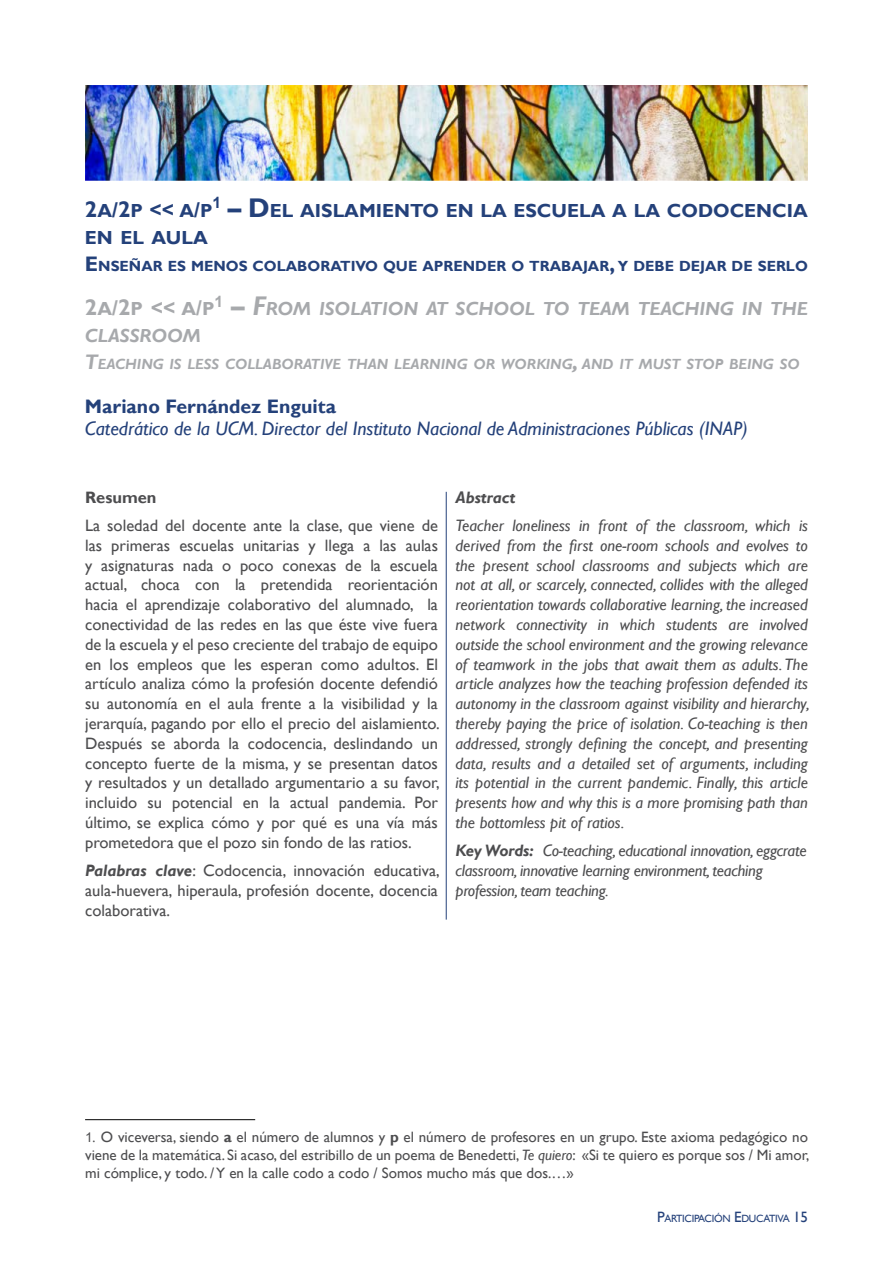
<style>
.page{position:relative;width:893px;height:1263px;background:#fff}
.page>*{position:absolute;margin:0;border:0;box-sizing:border-box;transform-origin:0 0}
.t1{font:italic 19.5px/22.2px "Gill Sans";color:#24417a}
.t2{font:italic 700 18.9px/27px "Gill Sans";color:#a7a9ac}
.t3{font:700 18.9px/27px "Gill Sans";color:#24417a}
.t4{font:italic 16.5px/19.8px "Gill Sans";letter-spacing:-.015em;color:#4d4d4f}
.t5{font:16.5px/19.8px "Gill Sans";color:#4d4d4f;text-align:justify}
.t6{font:15px/18px "Gill Sans";color:#4d4d4f;text-align:justify}
.t7{font:italic 700 14.7px "Gill Sans";color:#a7a9ac}
.t8{font:700 14.7px "Gill Sans";color:#24417a}
.t9{font:10.5px "Gill Sans";letter-spacing:-.03em;color:#24417a}
.s1{font-size:22.5px}
.s2{font-size:21px}
.s3{font-size:27px}
.s4{font-style:normal;font-size:22.5px}
.s5{font-style:normal}
.s6{font-style:normal;font-size:21px}
.s7{font-style:normal;font-size:27px}
.s8{font-weight:700;font-style:normal}
.s9{font-weight:700}
.s10{font-weight:700;font-style:italic}
.s11{font-family:"Arial";font-size:13.5px}
.s12{font-size:13.5px}
.s13{font-style:italic}
.s14{font-size:15px}
</style>
<div class="page">
<hr style="left:446px;top:492px;width:1px;height:427px;background:#24417a">
<img style="left:85px;top:85px;width:723px;height:96px">
<hr style="left:85px;top:1119px;width:170px;height:1px;background:#000">
<p class="t3" style="left:85px;top:198px;width:724px"><span class="s1">2</span>A<span class="s2">/</span><span class="s1">2</span>P <span class="s2">&lt;&lt;</span> A<span class="s2">/</span>P<sup>1</sup> <span class="s3">– D</span>EL AISLAMIENTO EN LA ESCUELA A LA CODOCENCIA<br>EN EL AULA</p>
<p class="t8" style="left:85px;top:258px;width:724px"><span class="s2">E</span> NSEÑAR ES MENOS COLABORATIVO QUE APRENDER O TRABAJAR<span class="s2">,</span> Y DEBE DEJAR DE SERLO</p>
<p class="t2" style="left:85px;top:296px;width:724px"><span class="s4">2</span><span class="s5">A</span><span class="s6">/</span><span class="s4">2</span><span class="s5">P</span> <span class="s6">&lt;&lt;</span> <span class="s5">A</span><span class="s6">/</span><span class="s5">P</span><sup>1</sup> <span class="s7">–</span> <span class="s3">F</span>ROM ISOLATION AT SCHOOL TO TEAM TEACHING IN THE<br>CLASSROOM</p>
<p class="t7" style="left:85px;top:356px;width:716px"><span class="s2">T</span>EACHING IS LESS COLLABORATIVE THAN LEARNING OR WORKING<span class="s2">,</span> AND IT MUST STOP BEING SO</p>
<p class="t1" style="left:85px;top:396px;width:664px"><span class="s8">Mariano Fernández Enguita<br></span>Catedrático de la UCM. Director del Instituto Nacional de Administraciones Públicas (INAP)</p>
<p class="t5" style="left:85px;top:483px;width:354px;line-height:28.3px"><span class="s9">Resumen<br></span>La soledad del docente ante la clase, que viene de</p>
<p class="t5" style="left:85px;top:536px;width:356px">las primeras escuelas unitarias y llega a las aulas y asignaturas nada o poco conexas de la escuela actual, choca con la pretendida reorientación hacia el aprendizaje colaborativo del alumnado, la conectividad de las redes en las que éste vive fuera de la escuela y el peso creciente del trabajo de equipo en los empleos que les esperan como adultos. El artículo analiza cómo la profesión docente defendió su autonomía en el aula frente a la visibilidad y la jerarquía, pagando por ello el precio del aislamiento.<br>Después se aborda la codocencia, deslindando un concepto fuerte de la misma, y se presentan datos y resultados y un detallado argumentario a su favor, incluido su potencial en la actual pandemia. Por último, se explica cómo y por qué es una vía más prometedora que el pozo sin fondo de las ratios.</p>
<p class="t5" style="left:85px;top:861px;width:356px"><span class="s10">Palabras clave</span>: Codocencia, innovación educativa, aula-huevera, hiperaula, profesión docente, docencia colaborativa.</p>
<p class="t4" style="left:455px;top:483px;width:354px;line-height:28.3px"><span class="s9">Abstract<br></span>Teacher loneliness in front of the classroom, which is</p>
<p class="t4" style="left:455px;top:535px;width:356px;text-align:justify">derived from the first one-room schools and evolves to the present school classrooms and subjects which are not at all, or scarcely, connected, collides with the alleged reorientation towards collaborative learning, the increased network connectivity in which students are involved outside the school environment and the growing relevance of teamwork in the jobs that await them as adults. The article analyzes how the teaching profession defended its autonomy in the classroom against visibility and hierarchy, thereby paying the price of isolation. Co-teaching is then addressed, strongly defining the concept, and presenting data, results and a detailed set of arguments, including its potential in the current pandemic. Finally, this article presents how and why this is a more promising path than the bottomless pit of ratios.</p>
<p class="t4" style="left:455px;top:841px;width:353px"><span class="s9">Key Words:</span> Co-teaching, educational innovation, eggcrate classroom, innovative learning environment, teaching profession, team teaching.</p>
<p class="t6" style="left:85px;top:1128px;width:726px"><span class="s11">1</span><span class="s12">.</span> O viceversa, siendo <span class="s9">a</span> el número de alumnos y <span class="s9">p</span> el número de profesores en un grupo. Este axioma pedagógico no viene de la matemática. Si acaso, del estribillo de un poema de Benedetti, <span class="s13">Te quiero</span>: «Si te quiero es porque sos / Mi amor, mi cómplice, y todo. / Y en la calle codo a codo / Somos mucho más que dos.…»</p>
<p class="t9" style="left:657px;top:1213px;width:152px"><span class="s14">P</span>ARTICIPACIÓN <span class="s14">E</span>DUCATIVA <span class="s14">15</span></p>
</div>
